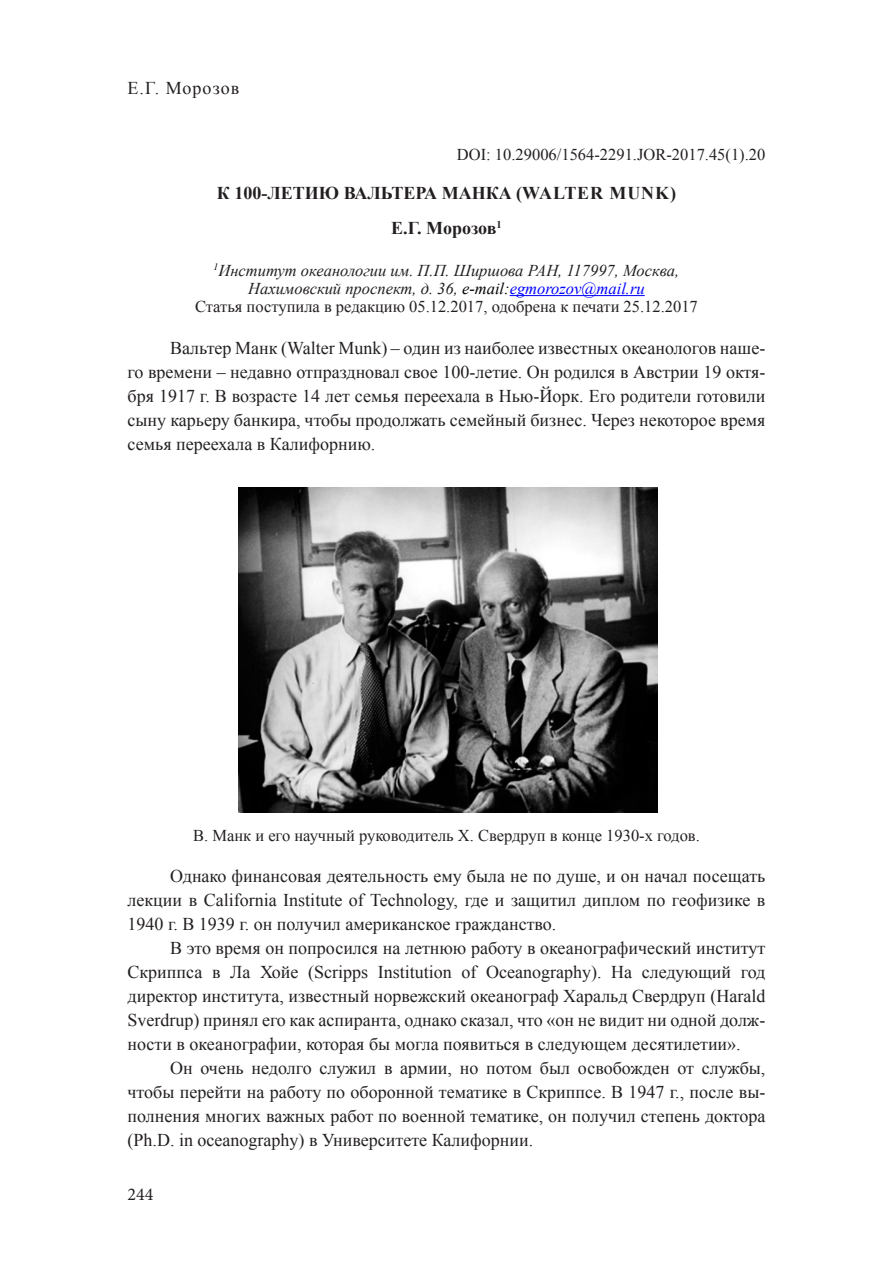
<style>
.page{position:relative;width:893px;height:1263px;background:#fff}
.page>*{position:absolute;margin:0;border:0;box-sizing:border-box;transform-origin:0 0}
.текст{font:18px/24px "Times New Roman";color:#231f20;text-align:justify}
.заголовок{font:700 18px "Times New Roman";color:#231f20}
.авторы{font:700 18px "Times New Roman";letter-spacing:-.005em;color:#231f20}
.текст-2{font:18px "Times New Roman";letter-spacing:.06em;color:#231f20}
.t1{font:18px "Minion Pro";color:#231f20}
.институт{font:italic 16.5px "Times New Roman";color:#231f20}
.институт-2{font:16.5px "Times New Roman";color:#231f20}
.рисунок{font:16.5px "Times New Roman";color:#231f20}
.удк{font:16.5px "Times New Roman";color:#231f20}
.s1{color:#000}
.s2{color:#00f}
</style>
<div class="page">
<hr style="left:510px;top:295px;width:135px;height:1px;background:#00f">
<img style="left:238px;top:488px;width:420px;height:325px">
<p class="текст-2" style="left:128px;top:76px;width:113px">Е.Г. Морозов</p>
<p class="удк" style="left:457px;top:144px;width:310px">DOI: 10.29006/1564-2291.JOR-2017.45(1).20</p>
<p class="заголовок" style="left:217px;top:181px;width:461px">К 100-ЛЕТИЮ ВАЛЬТЕРА МАНКА (WALTER MUNK)</p>
<p class="авторы" style="left:391px;top:215px;width:112px">Е.Г. Морозов<sup>1</sup></p>
<p class="институт" style="left:214px;top:259px;width:467px"><sup>1</sup>Институт океанологии им. П.П. Ширшова РАН, 117997, Москва,</p>
<p class="институт" style="left:248px;top:277px;width:398px">Нахимовский проспект, д. 36, <span class="s1">e-mail:</span><span class="s2">egmorozov@mail.ru</span></p>
<p class="институт-2" style="left:195px;top:295px;width:504px">Статья поступила в редакцию 05.12.2017, одобрена к печати 25.12.2017</p>
<p class="текст" style="left:128px;top:335px;width:639px;text-indent:43px">Вальтер Манк (Walter Munk) – один из наиболее известных океанологов наше&shy;го времени – недавно отпраздновал свое 100-летие. Он родился в Австрии 19 октя&shy;бря 1917 г. В возрасте 14 лет семья переехала в Нью-Йорк. Его родители готовили сыну карьеру банкира, чтобы продолжать семейный бизнес. Через некоторое время семья переехала в Калифорнию.</p>
<p class="рисунок" style="left:193px;top:825px;width:508px">В. Манк и его научный руководитель Х. Свердруп в конце 1930-х годов.</p>
<p class="текст" style="left:128px;top:863px;width:639px;text-indent:43px">Однако финансовая деятельность ему была не по душе, и он начал посещать лекции в California Institute of Technology, где и защитил диплом по геофизике в 1940 г. В 1939 г. он получил американское гражданство.</p>
<p class="текст" style="left:128px;top:935px;width:639px;text-indent:43px">В это время он попросился на летнюю работу в океанографический институт Скриппса в Ла Хойе (Scripps Institution of Oceanography). На следующий год директор института, известный норвежский океанограф Харальд Свердруп (Harald Sverdrup) принял его как аспиранта, однако сказал, что «он не видит ни одной долж&shy;ности в океанографии, которая бы могла появиться в следующем десятилетии».</p>
<p class="текст" style="left:128px;top:1055px;width:639px;text-indent:43px">Он очень недолго служил в армии, но потом был освобожден от службы, чтобы перейти на работу по оборонной тематике в Скриппсе. В 1947 г., после вы&shy;полнения многих важных работ по военной тематике, он получил степень доктора (Ph.D. in oceanography) в Университете Калифорнии.</p>
<p class="t1" style="left:128px;top:1182px;width:27px">244</p>
</div>
